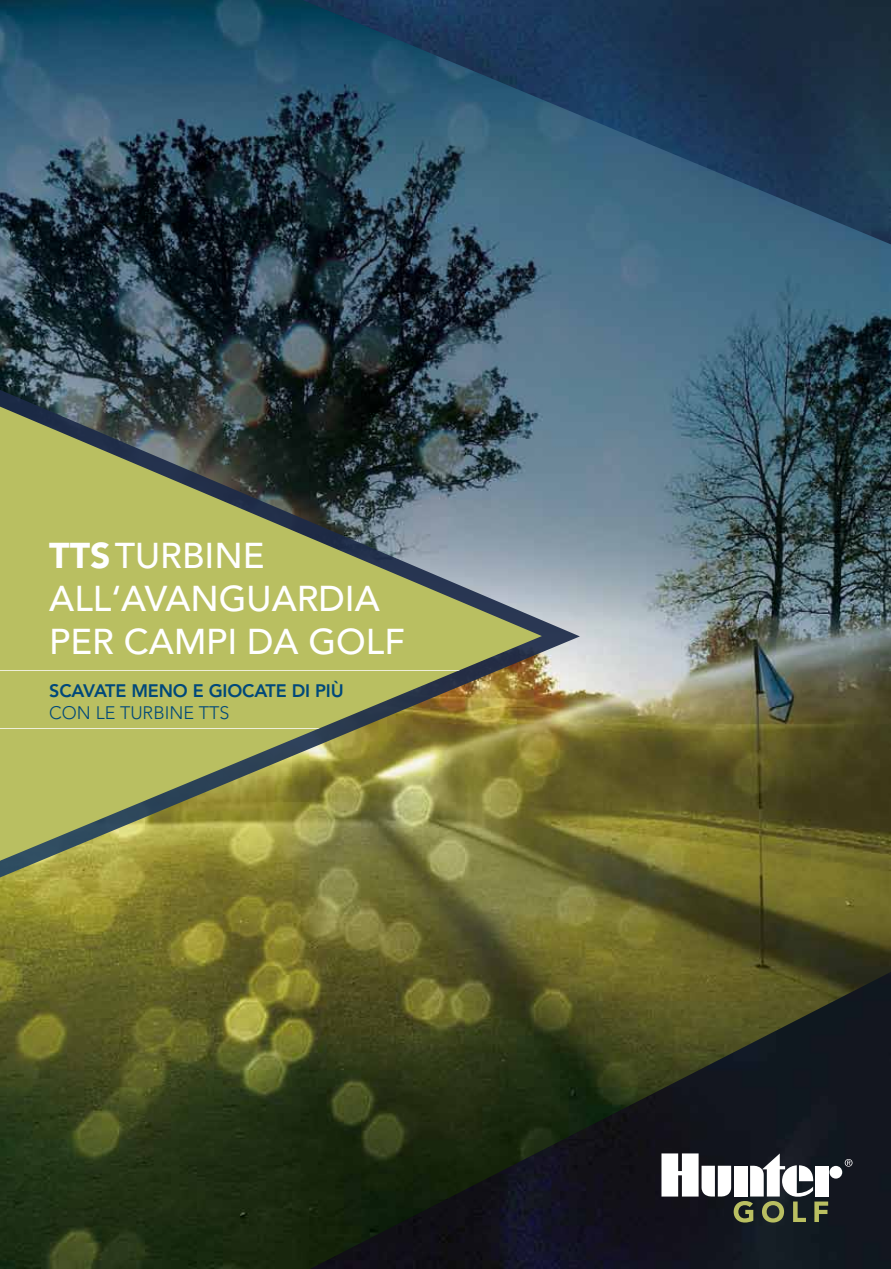
<style>
.page{position:relative;width:891px;height:1269px;background:#fff}
.page>*{position:absolute;margin:0;border:0;box-sizing:border-box;transform-origin:0 0}
.t1{font:500 35.7px/42.8px "Avenir LT Std";color:#fff}
.t2{font:800 18px "Avenir LT Std";letter-spacing:-.01em;color:#00487a}
.t3{font:300 18px "Avenir LT Std";color:#00487a}
.s1{font-weight:900}
</style>
<div class="page">
<img style="left:0;top:0;width:891px;height:1269px">
<svg style="left:0;top:0;width:243px;height:390px"></svg>
<svg style="left:845px;top:1159px;width:8px;height:8px"></svg>
<div style="left:829px;top:1166px;width:13px;height:13px;background:#fff;border-radius:50%"></div>
<svg style="left:661px;top:1153px;width:167px;height:70px"></svg>
<img style="left:0;top:390px;width:580px;height:488px">
<img style="left:0;top:407px;width:542px;height:454px">
<svg style="left:0;top:728px;width:320px;height:1px"></svg>
<svg style="left:0;top:670px;width:460px;height:1px"></svg>
<p class="t1" style="left:49px;top:535px;width:154px"><span class="s1">TTS</span>TURBINE<br>A LL‘AVANGUA</p>
<p class="t1" style="left:297px;top:578px;width:43px">RDIA</p>
<p class="t1" style="left:49px;top:621px;width:98px">PE R CAMPI</p>
<p class="t1" style="left:247px;top:621px;width:151px">DA GOLF</p>
<p class="t2" style="left:49px;top:680px;width:296px">SCAVATE MENO E GIOCATE DI PIÙ</p>
<p class="t3" style="left:49px;top:702px;width:182px">CON LE TURBINE TTS</p>
</div>
